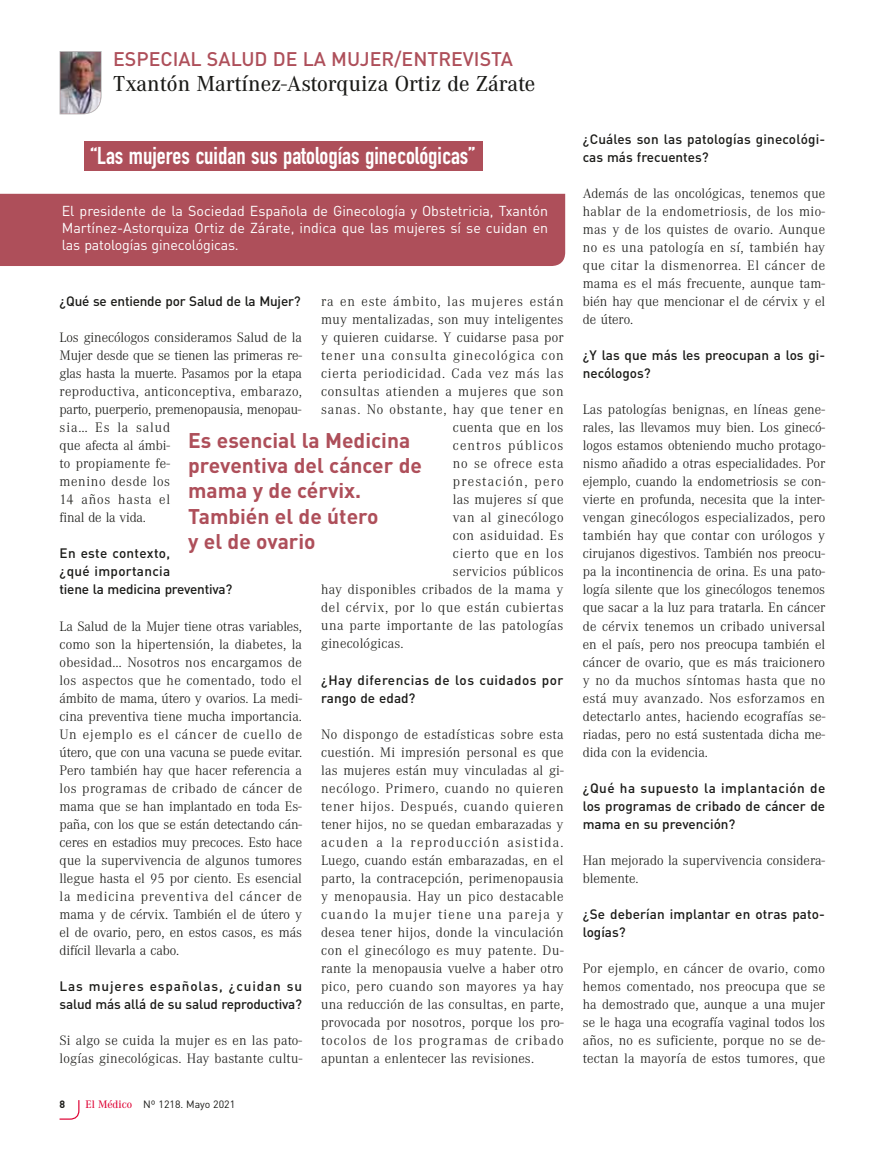
<style>
.page{position:relative;width:872px;height:1149px;background:#fff}
.page>*{position:absolute;margin:0;border:0;box-sizing:border-box;transform-origin:0 0}
.t1{font:700 24px "DIN Condensed";color:#fff}
.t2{font:500 22.5px "Corporate A";color:#1a1a17}
.t3{font:700 21px/25.2px "DIN";color:#ae4f5a}
.t4{font:500 19.5px "DIN";color:#ae4f5a}
.t5{font:300 14.25px/18px "Corporate A";letter-spacing:.015em;color:#1a1a17;text-align:justify}
.t6{font:300 14.25px/18px "Corporate A";letter-spacing:-.005em;color:#1a1a17}
.t7{font:14.25px/17.1px "DIN";letter-spacing:-.015em;color:#fff;text-align:justify}
.t8{font:300 14.25px "Corporate A";letter-spacing:.04em;color:#1a1a17}
.t9{font:300 14.25px "Corporate A";letter-spacing:.055em;color:#1a1a17}
.t10{font:300 14.25px "Corporate A";letter-spacing:.05em;color:#1a1a17}
.t11{font:300 14.25px "Corporate A";letter-spacing:.045em;color:#1a1a17}
.t12{font:300 14.25px "Corporate A";letter-spacing:.07em;color:#1a1a17}
.t13{font:300 14.25px "Corporate A";letter-spacing:.065em;color:#1a1a17}
.t14{font:300 14.25px "Corporate A";letter-spacing:.08em;color:#1a1a17}
.t15{font:300 14.25px "Corporate A";letter-spacing:.09em;color:#1a1a17}
.t16{font:300 14.25px "Corporate A";letter-spacing:.06em;color:#1a1a17}
.t17{font:500 13.5px/18px "DIN";color:#1a1a17}
.t18{font:500 13.5px/18px "DIN";letter-spacing:.035em;color:#1a1a17}
.t19{font:10.5px "DIN";color:#1a1a17}
.t20{font:700 10.5px "DIN";color:#1a1a17}
.s1{font-family:"Corporate A";font-weight:500;font-size:11.25px;color:#de0033}
</style>
<div class="page">
<svg style="left:59px;top:1100px;width:21px;height:19px"></svg>
<img style="left:60px;top:51px;width:42px;height:63px">
<div style="left:84px;top:142px;width:399px;height:29px;background:#ae4f5a"></div>
<div style="left:0;top:194px;width:565px;height:72px;background:#ae4f5a"></div>
<h3 class="t4" style="left:113px;top:47px;width:401px">ESPECIAL SALUD DE LA MUJER/ENTREVISTA</h3>
<h2 class="t2" style="left:113px;top:71px;width:424px">Txantón Martínez-Astorquiza Ortiz de Zárate</h2>
<h1 class="t1" style="left:90px;top:141px;width:386px">“Las mujeres cuidan sus patologías ginecológicas”</h1>
<p class="t7" style="left:62px;top:201px;width:488px">El presidente de la Sociedad Española de Ginecología y Obstetricia, Txantón Martínez-Astorquiza Ortiz de Zárate, indica que las mujeres sí se cuidan en las patologías ginecológicas.</p>
<p class="t17" style="left:60px;top:292px;width:243px">¿Qué se entiende por Salud de la Mujer?</p>
<p class="t6" style="left:60px;top:329px;width:244px">Los ginecólogos consideramos Salud de la<br>Mujer desde que se tienen las primeras re&shy;glas hasta la muerte. Pasamos por la etapa reproductiva, anticonceptiva, embarazo, parto, puerperio, premenopausia, menopau&shy;sia… Es la salud<br>que afecta al ámbi-<br>to propiamente fe-<br>menino desde los<br>14 años hasta el<br>final de la vida.</p>
<p class="t17" style="left:60px;top:544px;width:174px">En este contexto,<br>¿qué importancia<br>tiene la medicina preventiva?</p>
<p class="t5" style="left:60px;top:617px;width:244px">La Salud de la Mujer tiene otras variables, como son la hipertensión, la diabetes, la obesidad… Nosotros nos encargamos de los aspectos que he comentado, todo el ámbito de mama, útero y ovarios. La medi&shy;cina preventiva tiene mucha importancia.<br>Un ejemplo es el cáncer de cuello de útero, que con una vacuna se puede evitar.<br>Pero también hay que hacer referencia a los programas de cribado de cáncer de mama que se han implantado en toda Es&shy;paña, con los que se están detectando cán&shy;ceres en estadios muy precoces. Esto hace que la supervivencia de algunos tumores llegue hasta el 95 por ciento. Es esencial la medicina preventiva del cáncer de mama y de cérvix. También el de útero y el de ovario, pero, en estos casos, es más difícil llevarla a cabo.</p>
<p class="t17" style="left:60px;top:976px;width:244px">Las mujeres españolas, ¿cuidan su salud más allá de su salud reproductiva?</p>
<p class="t5" style="left:60px;top:1031px;width:244px">Si algo se cuida la mujer es en las pato&shy;logías ginecológicas. Hay bastante cultu-</p>
<p class="t13" style="left:321px;top:294px;width:244px">ra en este ámbito, las mujeres están</p>
<p class="t5" style="left:321px;top:311px;width:244px">muy mentalizadas, son muy inteligentes</p>
<p class="t5" style="left:321px;top:329px;width:244px">y quieren cuidarse. Y cuidarse pasa por</p>
<p class="t12" style="left:321px;top:348px;width:244px">tener una consulta ginecológica con</p>
<p class="t10" style="left:321px;top:366px;width:244px">cierta periodicidad. Cada vez más las</p>
<p class="t8" style="left:321px;top:383px;width:244px">consultas atienden a mujeres que son</p>
<p class="t9" style="left:321px;top:401px;width:244px">sanas. No obstante, hay que tener en</p>
<p class="t5" style="left:453px;top:419px;width:112px">cuenta que en los</p>
<p class="t14" style="left:453px;top:437px;width:112px">centros públicos</p>
<p class="t9" style="left:453px;top:455px;width:112px">no se ofrece esta</p>
<p class="t15" style="left:453px;top:473px;width:112px">prestación, pero</p>
<p class="t5" style="left:453px;top:491px;width:112px">las mujeres sí que</p>
<p class="t8" style="left:453px;top:509px;width:112px">van al ginecólogo</p>
<p class="t8" style="left:453px;top:527px;width:112px">con asiduidad. Es</p>
<p class="t16" style="left:453px;top:545px;width:112px">cierto que en los</p>
<p class="t5" style="left:453px;top:563px;width:112px">servicios públicos</p>
<p class="t5" style="left:321px;top:581px;width:244px">hay disponibles cribados de la mama y</p>
<p class="t11" style="left:321px;top:599px;width:244px">del cérvix, por lo que están cubiertas</p>
<p class="t5" style="left:321px;top:617px;width:244px">una parte importante de las patologías</p>
<p class="t5" style="left:321px;top:635px;width:84px">ginecológicas.</p>
<p class="t18" style="left:321px;top:670px;width:244px">¿Hay diferencias de los cuidados por rango de edad?</p>
<p class="t5" style="left:321px;top:725px;width:244px">No dispongo de estadísticas sobre esta cuestión. Mi impresión personal es que las mujeres están muy vinculadas al gi&shy;necólogo. Primero, cuando no quieren tener hijos. Después, cuando quieren tener hijos, no se quedan embarazadas y acuden a la reproducción asistida.<br>Luego, cuando están embarazadas, en el parto, la contracepción, perimenopausia y menopausia. Hay un pico destacable cuando la mujer tiene una pareja y desea tener hijos, donde la vinculación con el ginecólogo es muy patente. Du&shy;rante la menopausia vuelve a haber otro pico, pero cuando son mayores ya hay una reducción de las consultas, en parte, provocada por nosotros, porque los pro&shy;tocolos de los programas de cribado apuntan a enlentecer las revisiones.</p>
<h3 class="t3" style="left:188px;top:427px;width:235px">Es esencial la Medicina preventiva del cáncer de mama y de cérvix.<br>También el de útero<br>y el de ovario</h3>
<p class="t20" style="left:60px;top:1097px;width:7px">8</p>
<p class="t19" style="left:86px;top:1097px;width:151px"><span class="s1">El Médico</span> Nº 1218. Mayo 2021</p>
<p class="t17" style="left:583px;top:130px;width:244px">¿Cuáles son las patologías ginecológi&shy;cas más frecuentes?</p>
<p class="t5" style="left:583px;top:185px;width:244px">Además de las oncológicas, tenemos que hablar de la endometriosis, de los mio&shy;mas y de los quistes de ovario. Aunque no es una patología en sí, también hay que citar la dismenorrea. El cáncer de mama es el más frecuente, aunque tam&shy;bién hay que mencionar el de cérvix y el de útero.</p>
<p class="t17" style="left:583px;top:346px;width:244px">¿Y las que más les preocupan a los gi&shy;necólogos?</p>
<p class="t5" style="left:583px;top:401px;width:244px">Las patologías benignas, en líneas gene&shy;rales, las llevamos muy bien. Los ginecó&shy;logos estamos obteniendo mucho protago&shy;nismo añadido a otras especialidades. Por ejemplo, cuando la endometriosis se con&shy;vierte en profunda, necesita que la inter&shy;vengan ginecólogos especializados, pero también hay que contar con urólogos y cirujanos digestivos. También nos preocu&shy;pa la incontinencia de orina. Es una pato&shy;logía silente que los ginecólogos tenemos que sacar a la luz para tratarla. En cáncer de cérvix tenemos un cribado universal en el país, pero nos preocupa también el cáncer de ovario, que es más traicionero y no da muchos síntomas hasta que no está muy avanzado. Nos esforzamos en detectarlo antes, haciendo ecografías se&shy;riadas, pero no está sustentada dicha me&shy;dida con la evidencia.</p>
<p class="t17" style="left:583px;top:778px;width:244px;text-align:justify">¿Qué ha supuesto la implantación de los programas de cribado de cáncer de mama en su prevención?</p>
<p class="t5" style="left:583px;top:851px;width:244px">Han mejorado la supervivencia considera&shy;blemente.</p>
<p class="t17" style="left:583px;top:904px;width:244px">¿Se deberían implantar en otras pato&shy;logías?</p>
<p class="t5" style="left:583px;top:959px;width:244px">Por ejemplo, en cáncer de ovario, como hemos comentado, nos preocupa que se ha demostrado que, aunque a una mujer se le haga una ecografía vaginal todos los años, no es suficiente, porque no se de&shy;tectan la mayoría de estos tumores, que</p>
</div>
